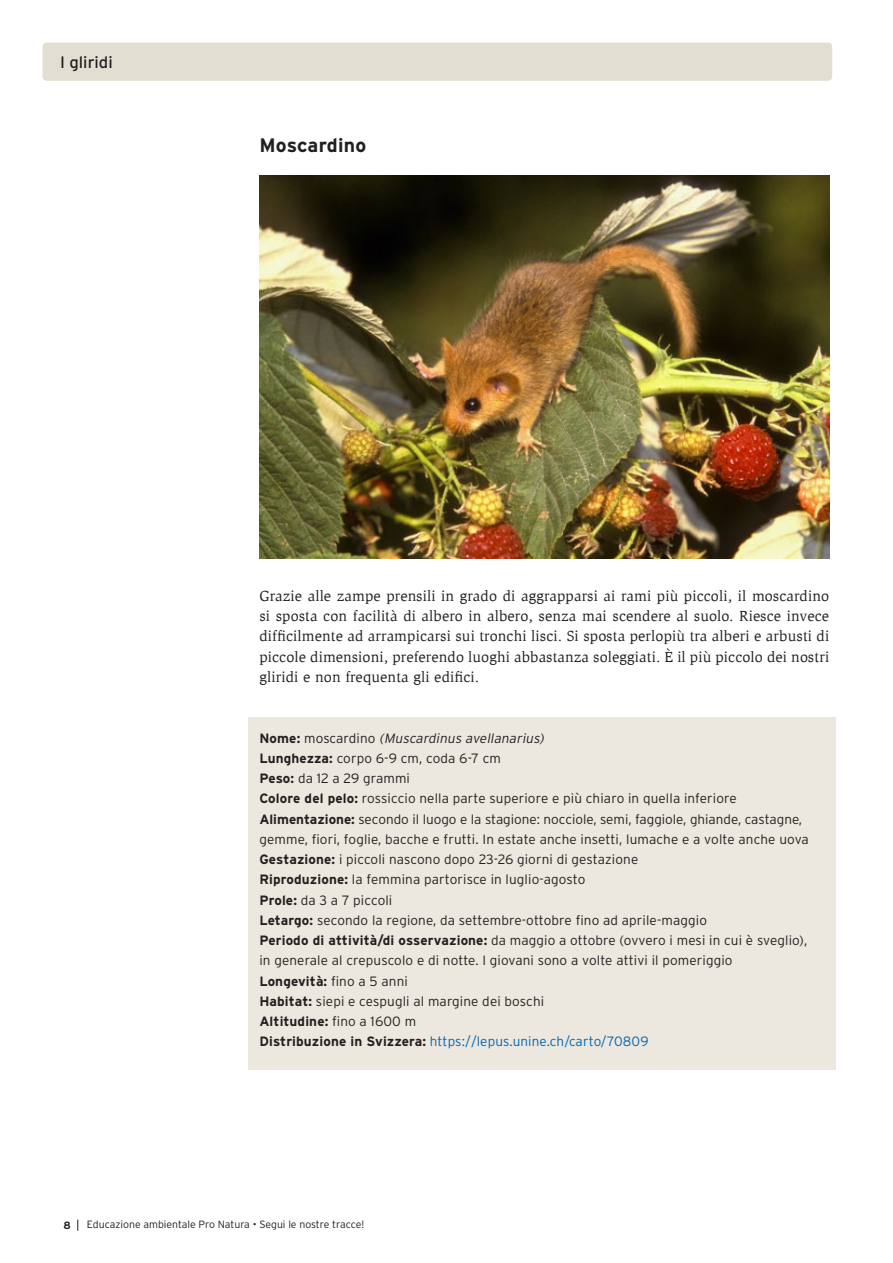
<style>
.page{position:relative;width:893px;height:1263px;background:#fff}
.page>*{position:absolute;margin:0;border:0;box-sizing:border-box;transform-origin:0 0}
.t1{font:700 19.5px "Interstate";letter-spacing:.01em;color:#231f20}
.t2{font:16.5px "Interstate";color:#231f20}
.t3{font:15px/20.2px "Slimbach Std";letter-spacing:.01em;color:#231f20;text-align:justify}
.t4{font:300 13.5px/20.2px "Interstate";letter-spacing:.01em;color:#231f20}
.t5{font:300 10.5px "Interstate";color:#231f20}
.t6{font:700 10.5px "Interstate";color:#231f20}
.s1{font-weight:700}
.s2{font-style:italic}
.s3{color:#0166b3}
</style>
<div class="page">
<div style="left:43px;top:43px;width:789px;height:38px;background:#e3ded2;border-radius:4px"></div>
<div style="left:248px;top:716px;width:588px;height:353px;background:#ece8df"></div>
<img style="left:259px;top:176px;width:570px;height:382px">
<svg style="left:77px;top:1219px;width:1px;height:12px"></svg>
<p class="t2" style="left:60px;top:52px;width:54px">I gliridi</p>
<h1 class="t1" style="left:259px;top:134px;width:108px">Moscardino</h1>
<p class="t3" style="left:259px;top:586px;width:571px">Grazie alle zampe prensili in grado di aggrapparsi ai rami più piccoli, il moscardino si sposta con facilità di albero in albero, senza mai scendere al suolo. Riesce invece difficilmente ad arrampicarsi sui tronchi lisci. Si sposta perlopiù tra alberi e arbusti di piccole dimensioni, preferendo luoghi abbastanza soleggiati. È il più piccolo dei nostri gliridi e non frequenta gli edifici.</p>
<p class="t4" style="left:259px;top:728px;width:551px"><span class="s1">N o m e :</span> m o s c a rd i n o <span class="s2">(Muscardinus avellanarius)<br></span><span class="s1">Lunghezza:</span> corpo 6-9 cm, coda 6-7 cm<br><span class="s1">Peso:</span> da 12 a 29 grammi<br><span class="s1">Colore del pelo:</span> rossiccio nella parte superiore e più chiaro in quella inferiore <span class="s1">Alimentazione:</span> secondo il luogo e la stagione: nocciole, semi, faggiole, ghiande, castagne, gemme, fiori, foglie, bacche e frutti. In estate anche insetti, lumache e a volte anche uova <span class="s1">Gestazione:</span> i piccoli nascono dopo 23-26 giorni di gestazione<br><span class="s1">Riproduzione:</span> la femmina partorisce in luglio-agosto<br><span class="s1">Prole:</span> da 3 a 7 piccoli<br><span class="s1">Letargo:</span> secondo la regione, da settembre-ottobre fino ad aprile-maggio<br><span class="s1">Periodo di attività/di osservazione:</span> da maggio a ottobre (ovvero i mesi in cui è sveglio), in generale al crepuscolo e di notte. I giovani sono a volte attivi il pomeriggio<br><span class="s1">Longevità:</span> fino a 5 anni<br><span class="s1">Habitat:</span> siepi e cespugli al margine dei boschi<br><span class="s1">Altitudine:</span> fino a 1600 m<br><span class="s1">Distribuzione in Svizzera:</span> <span class="s3">https://lepus.unine.ch/carto/70809</span></p>
<p class="t6" style="left:64px;top:1219px;width:9px">8</p>
<p class="t5" style="left:87px;top:1218px;width:279px">Educazione ambientale Pro Natura • Segui le nostre tracce!</p>
</div>
